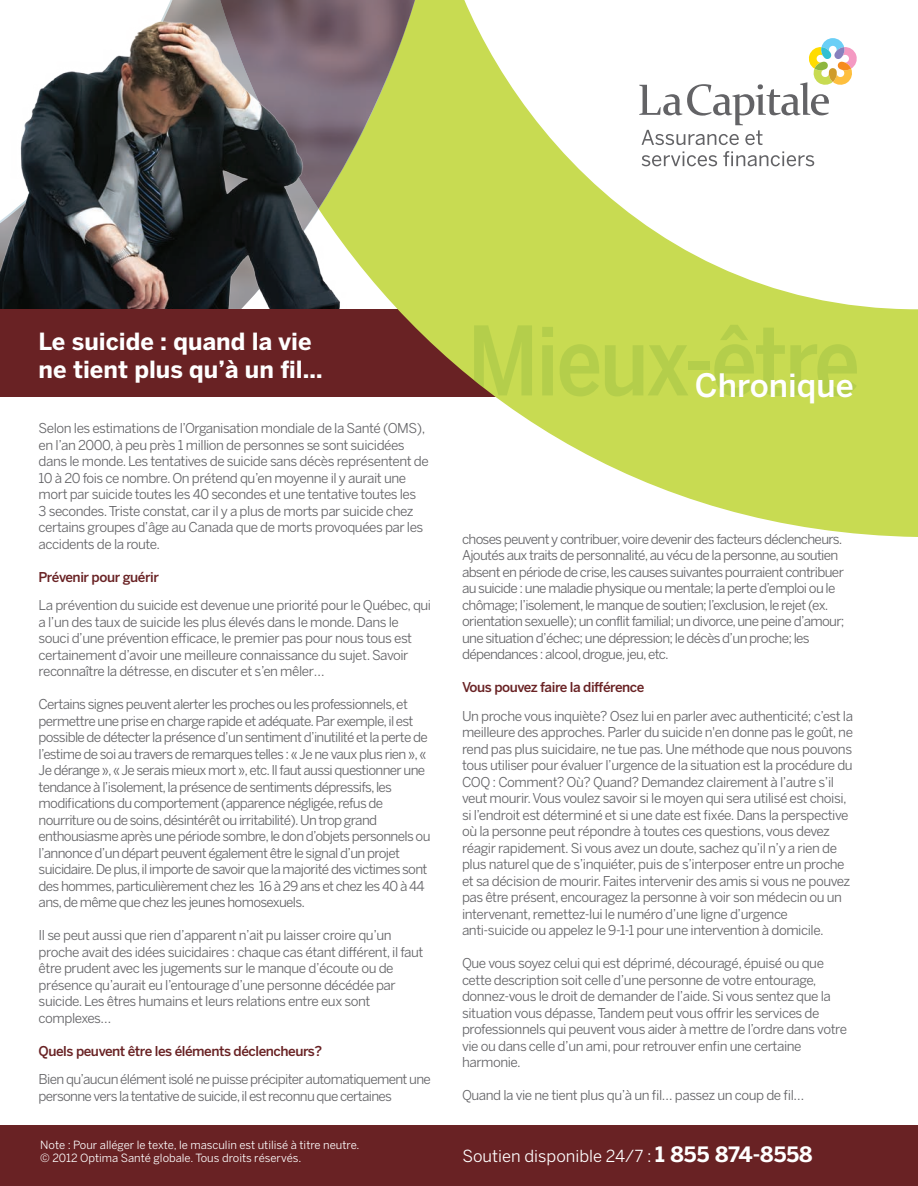
<style>
.page{position:relative;width:918px;height:1186px;background:#fff}
.page>*{position:absolute;margin:0;border:0;box-sizing:border-box;transform-origin:0 0}
.t1{font:500 32.1px "Benton Sans";color:#fff}
.t2{font:700 23.55px/27.8px "Benton Sans";color:#fff}
.t3{font:16.5px "Benton Sans";color:#fff}
.t4{font:13.5px/16.5px "Benton Sans";letter-spacing:-.04em;color:#636366}
.t5{font:500 13.5px "Benton Sans";letter-spacing:-.035em;color:#692224}
.t6{font:11.25px/13.5px "Benton Sans";color:#fff}
.s1{font-weight:700;font-size:21px}
</style>
<div class="page">
<div style="left:0;top:309px;width:834px;height:87px;background:#692224"></div>
<svg style="left:318px;top:0;width:600px;height:537px;fill:#c8db52"></svg>
<div style="left:0;top:1126px;width:918px;height:60px;background:#692224"></div>
<div style="left:0;top:0;width:439px;height:309px;background:#c8db52"></div>
<img style="left:0;top:0;width:415px;height:308px">
<svg style="left:639px;top:38px;width:219px;height:107px"></svg>
<svg style="left:642px;top:151px;width:75px;height:15px"></svg>
<svg style="left:723px;top:151px;width:91px;height:15px"></svg>
<h2 class="t2" style="left:39px;top:328px;width:286px">Le suicide : quand la vie ne tient plus qu’à un fil…</h2>
<p class="t4" style="left:39px;top:420px;width:392px">Selon les estimations de l’Organisation mondiale de la Santé (OMS), en l’an 2000, à peu près 1 million de personnes se sont suicidées dans le monde. Les tentatives de suicide sans décès représentent de 10 à 20 fois ce nombre. On prétend qu’en moyenne il y aurait une mort par suicide toutes les 40 secondes et une tentative toutes les<br>3 secondes. Triste constat, car il y a plus de morts par suicide chez certains groupes d’âge au Canada que de morts provoquées par les accidents de la route.</p>
<p class="t5" style="left:39px;top:569px;width:122px">Prévenir pour guérir</p>
<p class="t4" style="left:39px;top:597px;width:394px">La prévention du suicide est devenue une priorité pour le Québec, qui a l’un des taux de suicide les plus élevés dans le monde. Dans le souci d’une prévention efficace, le premier pas pour nous tous est certainement d’avoir une meilleure connaissance du sujet. Savoir reconnaître la détresse, en discuter et s’en mêler…</p>
<p class="t4" style="left:39px;top:696px;width:393px">Certains signes peuvent alerter les proches ou les professionnels, et permettre une prise en charge rapide et adéquate. Par exemple, il est possible de détecter la présence d’un sentiment d’inutilité et la perte de l’estime de soi au travers de remarques telles : « Je ne vaux plus rien », « Je dérange », « Je serais mieux mort », etc. Il faut aussi questionner une tendance à l’isolement, la présence de sentiments dépressifs, les modifications du comportement (apparence négligée, refus de nourriture ou de soins, désintérêt ou irritabilité). Un trop grand enthousiasme après une période sombre, le don d’objets personnels ou l’annonce d’un départ peuvent également être le signal d’un projet suicidaire. De plus, il importe de savoir que la majorité des victimes sont des hommes, particulièrement chez les 16 à 29 ans et chez les 40 à 44 ans, de même que chez les jeunes homosexuels.</p>
<p class="t4" style="left:39px;top:927px;width:386px">Il se peut aussi que rien d’apparent n’ait pu laisser croire qu’un proche avait des idées suicidaires : chaque cas étant différent, il faut être prudent avec les jugements sur le manque d’écoute ou de présence qu’aurait eu l’entourage d’une personne décédée par suicide. Les êtres humains et leurs relations entre eux sont complexes…</p>
<p class="t5" style="left:39px;top:1042px;width:285px">Quels peuvent être les éléments déclencheurs?</p>
<p class="t4" style="left:39px;top:1071px;width:394px">Bien qu’aucun élément isolé ne puisse précipiter automatiquement une personne vers la tentative de suicide, il est reconnu que certaines</p>
<p class="t6" style="left:40px;top:1138px;width:321px">Note : Pour alléger le texte, le masculin est utilisé à titre neutre. © 2012 Optima Santé globale. Tous droits réservés.</p>
<h1 class="t1" style="left:695px;top:366px;width:160px">Chronique</h1>
<p class="t4" style="left:462px;top:531px;width:384px">choses peuvent y contribuer, voire devenir des facteurs déclencheurs.<br>Ajoutés aux traits de personnalité, au vécu de la personne, au soutien absent en période de crise, les causes suivantes pourraient contribuer au suicide : une maladie physique ou mentale; la perte d’emploi ou le chômage; l’isolement, le manque de soutien; l’exclusion, le rejet (ex. orientation sexuelle); un conflit familial; un divorce, une peine d’amour; une situation d’échec; une dépression; le décès d’un proche; les dépendances : alcool, drogue, jeu, etc.</p>
<p class="t5" style="left:462px;top:679px;width:184px">Vous pouvez faire la différence</p>
<p class="t4" style="left:462px;top:707px;width:393px">Un proche vous inquiète? Osez lui en parler avec authenticité; c’est la meilleure des approches. Parler du suicide n'en donne pas le goût, ne rend pas plus suicidaire, ne tue pas. Une méthode que nous pouvons tous utiliser pour évaluer l’urgence de la situation est la procédure du COQ : Comment? Où? Quand? Demandez clairement à l’autre s’il veut mourir. Vous voulez savoir si le moyen qui sera utilisé est choisi, si l’endroit est déterminé et si une date est fixée. Dans la perspective où la personne peut répondre à toutes ces questions, vous devez réagir rapidement. Si vous avez un doute, sachez qu’il n’y a rien de plus naturel que de s’inquiéter, puis de s’interposer entre un proche et sa décision de mourir. Faites intervenir des amis si vous ne pouvez pas être présent, encouragez la personne à voir son médecin ou un intervenant, remettez-lui le numéro d’une ligne d’urgence anti-suicide ou appelez le 9-1-1 pour une intervention à domicile.</p>
<p class="t4" style="left:462px;top:955px;width:387px">Que vous soyez celui qui est déprimé, découragé, épuisé ou que cette description soit celle d’une personne de votre entourage, donnez-vous le droit de demander de l’aide. Si vous sentez que la situation vous dépasse, Tandem peut vous offrir les services de professionnels qui peuvent vous aider à mettre de l’ordre dans votre vie ou dans celle d’un ami, pour retrouver enfin une certaine harmonie.</p>
<p class="t4" style="left:462px;top:1087px;width:344px">Quand la vie ne tient plus qu’à un fil… passez un coup de fil…</p>
<p class="t3" style="left:463px;top:1146px;width:352px">Soutien disponible 24/7 : <span class="s1">1 855 874-8558</span></p>
</div>
